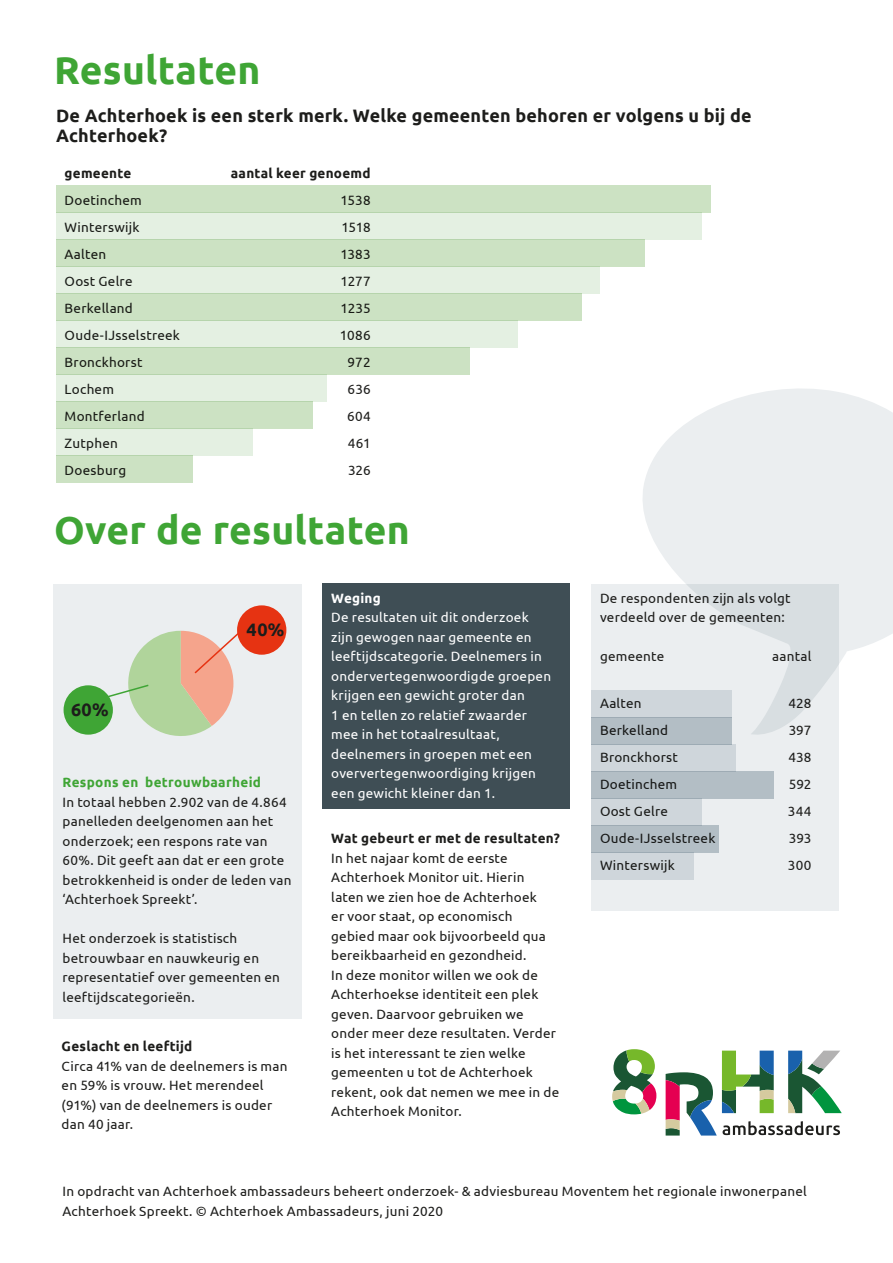
<style>
.page{position:relative;width:893px;height:1263px;background:#fff}
.page>*{position:absolute;margin:0;border:0;box-sizing:border-box;transform-origin:0 0}
.kop_26-18{font:700 39px "Ubuntu";letter-spacing:.005em;color:#3fa535}
.tk_12-13{font:700 18px/19.5px "Ubuntu";letter-spacing:.01em;color:#1d1d1b}
.txt_9-13{font:13.5px/19.5px "Ubuntu";letter-spacing:.015em;color:#1d1d1b}
.txt_9-13-2{font:13.5px/19.5px "Ubuntu";letter-spacing:.015em;color:#fff}
.txt_9-13-3{font:700 13.5px "Ubuntu";letter-spacing:.02em;color:#1d1d1b}
.txt_9-13-4{font:700 13.5px "Ubuntu";letter-spacing:.025em;color:#3fa535}
.txt_9-13-5{font:700 13.5px "Ubuntu";letter-spacing:.02em;color:#fff}
</style>
<div class="page">
<svg style="left:643px;top:388px;width:250px;height:275px;background:#edf0f1"></svg>
<svg style="left:591px;top:584px;width:248px;height:326px;background:#e7eaed"></svg>
<div style="left:591px;top:691px;width:141px;height:27px;background:#cfd6db"></div>
<div style="left:56px;top:213px;width:646px;height:27px;background:#e4f0e2"></div>
<div style="left:56px;top:186px;width:654px;height:27px;background:#cce2c3"></div>
<div style="left:591px;top:718px;width:141px;height:27px;background:#b3bec5"></div>
<div style="left:56px;top:240px;width:588px;height:27px;background:#cce2c3"></div>
<div style="left:591px;top:745px;width:145px;height:27px;background:#cfd6db"></div>
<div style="left:56px;top:267px;width:543px;height:27px;background:#e4f0e2"></div>
<div style="left:591px;top:772px;width:183px;height:27px;background:#b3bec5"></div>
<div style="left:56px;top:294px;width:525px;height:27px;background:#cce2c3"></div>
<div style="left:591px;top:799px;width:111px;height:27px;background:#cfd6db"></div>
<div style="left:56px;top:321px;width:462px;height:27px;background:#e4f0e2"></div>
<div style="left:591px;top:826px;width:128px;height:27px;background:#b3bec5"></div>
<div style="left:56px;top:348px;width:413px;height:27px;background:#cce2c3"></div>
<div style="left:591px;top:853px;width:102px;height:27px;background:#cfd6db"></div>
<div style="left:56px;top:375px;width:271px;height:27px;background:#e4f0e2"></div>
<div style="left:56px;top:402px;width:257px;height:27px;background:#cce2c3"></div>
<div style="left:56px;top:429px;width:196px;height:27px;background:#e4f0e2"></div>
<div style="left:56px;top:456px;width:136px;height:27px;background:#cce2c3"></div>
<div style="left:53px;top:584px;width:248px;height:434px;background:#ebeef0"></div>
<div style="left:64px;top:685px;width:49px;height:50px;background:#3fa535;border-radius:50%"></div>
<div style="left:237px;top:605px;width:49px;height:50px;background:#e63312;border-radius:50%"></div>
<svg style="left:102px;top:628px;width:142px;height:108px"></svg>
<div style="left:323px;top:584px;width:247px;height:225px;background:#3f4e55"></div>
<svg style="left:612px;top:1049px;width:44px;height:65px"></svg>
<svg style="left:666px;top:1050px;width:176px;height:85px"></svg>
<p class="kop_26-18" style="left:54px;top:47px;width:208px">Resultaten</p>
<p class="tk_12-13" style="left:56px;top:106px;width:697px">De Achterhoek is een sterk merk. Welke gemeenten behoren er volgens u bij de<br>Achterhoek?</p>
<p class="txt_9-13-3" style="left:65px;top:165px;width:68px">gemeente</p>
<p class="txt_9-13-3" style="left:231px;top:165px;width:141px">aantal keer genoemd</p>
<p class="txt_9-13" style="left:65px;top:190px;width:79px">Doetinchem</p>
<p class="txt_9-13" style="left:340px;top:190px;width:32px">1538</p>
<p class="txt_9-13" style="left:65px;top:217px;width:76px">Winterswijk</p>
<p class="txt_9-13" style="left:342px;top:217px;width:31px">1518</p>
<p class="txt_9-13" style="left:65px;top:244px;width:43px">Aalten</p>
<p class="txt_9-13" style="left:340px;top:244px;width:32px">1383</p>
<p class="txt_9-13" style="left:65px;top:271px;width:69px">Oost Gelre</p>
<p class="txt_9-13" style="left:341px;top:271px;width:32px">1277</p>
<p class="txt_9-13" style="left:65px;top:298px;width:70px">Berkelland</p>
<p class="txt_9-13" style="left:341px;top:298px;width:32px">1235</p>
<p class="txt_9-13" style="left:65px;top:325px;width:117px">Oude-IJsselstreek</p>
<p class="txt_9-13" style="left:340px;top:325px;width:32px">1086</p>
<p class="txt_9-13" style="left:65px;top:352px;width:79px">Bronckhorst</p>
<p class="txt_9-13" style="left:348px;top:352px;width:25px">972</p>
<p class="txt_9-13" style="left:65px;top:379px;width:51px">Lochem</p>
<p class="txt_9-13" style="left:348px;top:379px;width:25px">636</p>
<p class="txt_9-13" style="left:65px;top:406px;width:82px">Montferland</p>
<p class="txt_9-13" style="left:347px;top:406px;width:25px">604</p>
<p class="txt_9-13" style="left:65px;top:433px;width:55px">Zutphen</p>
<p class="txt_9-13" style="left:348px;top:433px;width:24px">461</p>
<p class="txt_9-13" style="left:65px;top:460px;width:63px">Doesburg</p>
<p class="txt_9-13" style="left:348px;top:460px;width:24px">326</p>
<p class="kop_26-18" style="left:54px;top:506px;width:357px">Over de resultaten</p>
<p class="tk_12-13" style="left:71px;top:700px;width:39px">60%</p>
<p class="tk_12-13" style="left:247px;top:619px;width:39px">40%</p>
<p class="txt_9-13-4" style="left:63px;top:774px;width:200px">Respons en betrouwbaarheid</p>
<p class="txt_9-13" style="left:63px;top:792px;width:231px">In totaal hebben 2.902 van de 4.864 panelleden deelgenomen aan het onderzoek; een respons rate van<br>60%. Dit geeft aan dat er een grote betrokkenheid is onder de leden van ‘Achterhoek Spreekt’.</p>
<p class="txt_9-13" style="left:63px;top:928px;width:219px">Het onderzoek is statistisch betrouwbaar en nauwkeurig en representatief over gemeenten en leeftijdscategorieën.</p>
<p class="txt_9-13-3" style="left:62px;top:1038px;width:132px">Geslacht en leeftijd</p>
<p class="txt_9-13" style="left:62px;top:1056px;width:227px">Circa 41% van de deelnemers is man en 59% is vrouw. Het merendeel (91%) van de deelnemers is ouder dan 40 jaar.</p>
<p class="txt_9-13-5" style="left:331px;top:590px;width:51px">Weging</p>
<p class="txt_9-13-2" style="left:331px;top:607px;width:221px">De resultaten uit dit onderzoek zijn gewogen naar gemeente en leeftijdscategorie. Deelnemers in ondervertegenwoordigde groepen krijgen een gewicht groter dan<br>1 en tellen zo relatief zwaarder mee in het totaalresultaat, deelnemers in groepen met een oververtegenwoordiging krijgen een gewicht kleiner dan 1.</p>
<p class="txt_9-13-3" style="left:331px;top:830px;width:230px">Wat gebeurt er met de resultaten?</p>
<p class="txt_9-13" style="left:331px;top:847px;width:229px">In het najaar komt de eerste<br>Achterhoek Monitor uit. Hierin laten we zien hoe de Achterhoek<br>er voor staat, op economisch gebied maar ook bijvoorbeeld qua bereikbaarheid en gezondheid.<br>In deze monitor willen we ook de<br>Achterhoekse identiteit een plek geven. Daarvoor gebruiken we onder meer deze resultaten. Verder is het interessant te zien welke gemeenten u tot de Achterhoek rekent, ook dat nemen we mee in de<br>Achterhoek Monitor.</p>
<p class="txt_9-13" style="left:600px;top:588px;width:192px">De respondenten zijn als volgt verdeeld over de gemeenten:</p>
<p class="txt_9-13" style="left:600px;top:646px;width:66px">gemeente</p>
<p class="txt_9-13" style="left:772px;top:646px;width:41px">aantal</p>
<p class="txt_9-13" style="left:600px;top:693px;width:43px">Aalten</p>
<p class="txt_9-13" style="left:789px;top:693px;width:24px">428</p>
<p class="txt_9-13" style="left:600px;top:720px;width:70px">Berkelland</p>
<p class="txt_9-13" style="left:789px;top:720px;width:24px">397</p>
<p class="txt_9-13" style="left:600px;top:747px;width:79px">Bronckhorst</p>
<p class="txt_9-13" style="left:788px;top:747px;width:24px">438</p>
<p class="txt_9-13" style="left:600px;top:774px;width:79px">Doetinchem</p>
<p class="txt_9-13" style="left:789px;top:774px;width:24px">592</p>
<p class="txt_9-13" style="left:600px;top:801px;width:69px">Oost Gelre</p>
<p class="txt_9-13" style="left:788px;top:801px;width:25px">344</p>
<p class="txt_9-13" style="left:600px;top:828px;width:117px">Oude-IJsselstreek</p>
<p class="txt_9-13" style="left:789px;top:828px;width:24px">393</p>
<p class="txt_9-13" style="left:600px;top:855px;width:76px">Winterswijk</p>
<p class="txt_9-13" style="left:788px;top:855px;width:25px">300</p>
<p class="txt_9-13" style="left:63px;top:1181px;width:746px">In opdracht van Achterhoek ambassadeurs beheert onderzoek- &amp; adviesbureau Moventem het regionale inwonerpanel<br>Achterhoek Spreekt. © Achterhoek Ambassadeurs, juni 2020</p>
</div>
